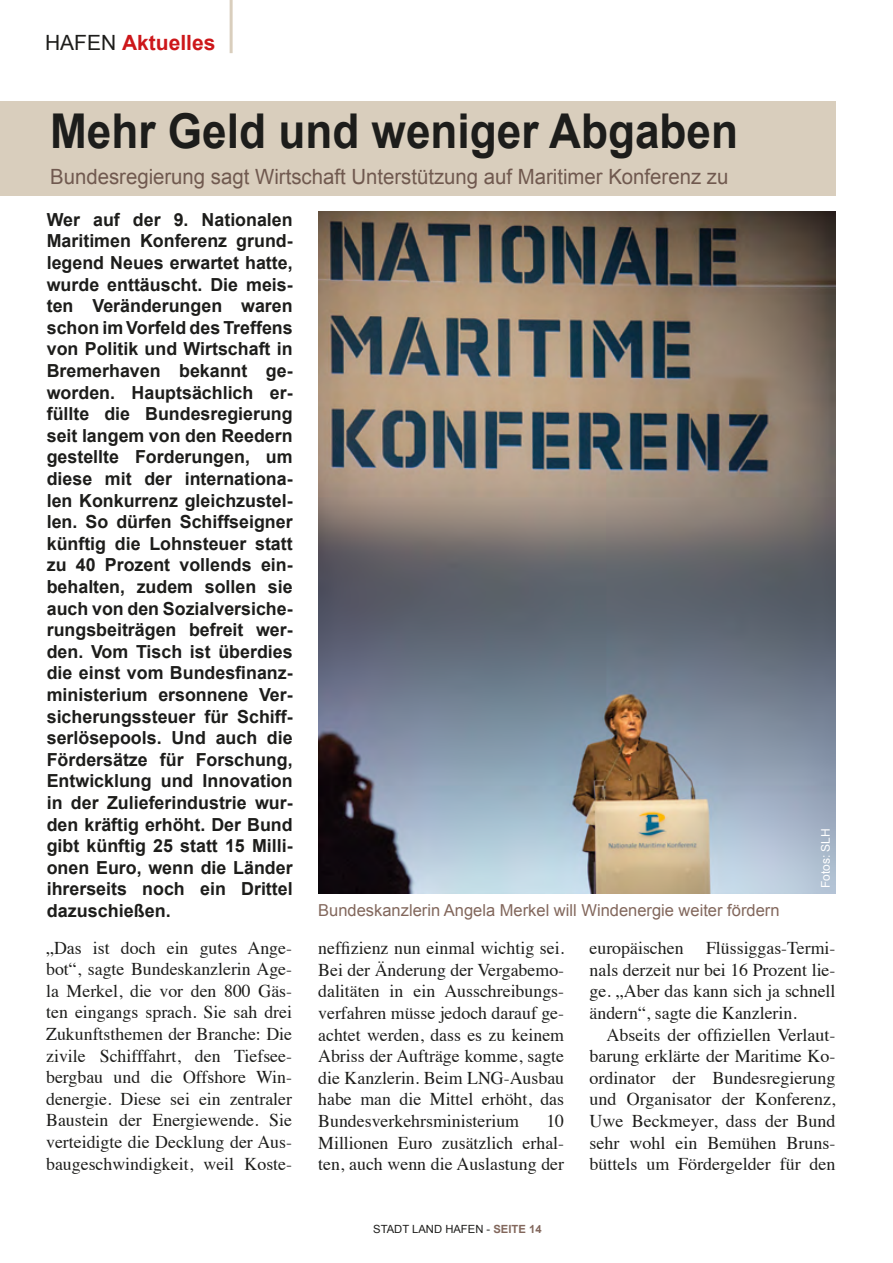
<style>
.page{position:relative;width:893px;height:1263px;background:#fff}
.page>*{position:absolute;margin:0;border:0;box-sizing:border-box;transform-origin:0 0}
.t1{font:700 48px "Arial";color:#1d1d1b;scale:.92 1}
.t2{font:21px "Arial";color:#70594f}
.t3{font:700 21px "Arial";color:#cd171a}
.t4{font:18px/21.6px "Times";color:#1d1d1b;text-align:justify}
.t5{font:700 18px/21.6px "Arial";color:#1d1d1b;text-align:justify}
.t6{font:16.5px "Arial";color:#82675c}
.t7{font:12px "Arial";color:#fff}
.t8{font:11.25px "Arial";color:#1d1d1b}
.s1{font-weight:400;color:#1d1d1b}
.s2{font-weight:700;color:#82675c}
</style>
<div class="page">
<hr style="left:230px;top:0;width:3px;height:53px;background:#d9cebd">
<img style="left:318px;top:212px;width:517px;height:682px">
<div style="left:0;top:101px;width:835px;height:94px;background:#d9cebd"></div>
<p class="t3" style="left:45px;top:29px;width:172px"><span class="s1">HAFEN</span> Aktuelles</p>
<h1 class="t1" style="left:50px;top:99px;width:749px">Mehr Geld und weniger Abgaben</h1>
<p class="t2" style="left:50px;top:163px;width:680px">Bundesregierung sagt Wirtschaft Unterstützung auf Maritimer Konferenz zu</p>
<p class="t5" style="left:47px;top:209px;width:247px">Wer auf der 9. Nationalen Maritimen Konferenz grund&shy;legend Neues erwartet hatte, wurde enttäuscht. Die meis&shy;ten Veränderungen waren schon im Vorfeld des Treffens von Politik und Wirtschaft in Bremerhaven bekannt ge&shy;worden. Hauptsächlich er&shy;füllte die Bundesregierung seit langem von den Reedern gestellte Forderungen, um diese mit der internationa&shy;len Konkurrenz gleichzustel&shy;len. So dürfen Schiffseigner künftig die Lohnsteuer statt zu 40 Prozent vollends ein&shy;behalten, zudem sollen sie auch von den Sozialversiche&shy;rungsbeiträgen befreit wer&shy;den. Vom Tisch ist überdies die einst vom Bundesfinanz&shy;ministerium ersonnene Ver&shy;sicherungssteuer für Schiff&shy;serlösepools. Und auch die Fördersätze für Forschung, Entwicklung und Innovation in der Zulieferindustrie wur&shy;den kräftig erhöht. Der Bund gibt künftig 25 statt 15 Milli&shy;onen Euro, wenn die Länder ihrerseits noch ein Drittel dazuschießen.</p>
<p class="t6" style="left:318px;top:899px;width:463px">Bundeskanzlerin Angela Merkel will Windenergie weiter fördern</p>
<p class="t7" style="left:818px;top:888px;width:62px;rotate:-90deg">Fotos: SLH</p>
<p class="t4" style="left:46px;top:935px;width:247px">„Das ist doch ein gutes Ange&shy;bot“, sagte Bundeskanzlerin Age&shy;la Merkel, die vor den 800 Gäs&shy;ten eingangs sprach. Sie sah drei Zukunftsthemen der Branche: Die zivile Schifffahrt, den Tiefsee&shy;bergbau und die Offshore Win&shy;denergie. Diese sei ein zentraler Baustein der Energiewende. Sie verteidigte die Decklung der Aus&shy;baugeschwindigkeit, weil Koste-</p>
<p class="t4" style="left:590px;top:936px;width:247px">europäischen Flüssiggas-Termi&shy;nals derzeit nur bei 16 Prozent lie&shy;ge. „Aber das kann sich ja schnell ändern“, sagte die Kanzlerin.</p>
<p class="t4" style="left:318px;top:936px;width:247px">neffizienz nun einmal wichtig sei.<br>Bei der Änderung der Vergabemo&shy;dalitäten in ein Ausschreibungs&shy;verfahren müsse jedoch darauf ge&shy;achtet werden, dass es zu keinem Abriss der Aufträge komme, sagte die Kanzlerin. Beim LNG-Ausbau habe man die Mittel erhöht, das Bundesverkehrsministerium</p>
<p class="t4" style="left:590px;top:1022px;width:247px;text-indent:17px">Abseits der offiziellen Verlaut&shy;barung erklärte der Maritime Ko&shy;ordinator der Bundesregierung und Organisator der Konferenz, Uwe Beckmeyer, dass der Bund sehr wohl ein Bemühen Bruns&shy;büttels um Fördergelder für den</p>
<p class="t4" style="left:318px;top:1109px;width:247px;text-indent:228px">10<br>Millionen Euro zusätzlich erhal&shy;ten, auch wenn die Auslastung der</p>
<p class="t8" style="left:373px;top:1221px;width:170px">STADT LAND HAFEN - <span class="s2">SEITE 14</span></p>
</div>
